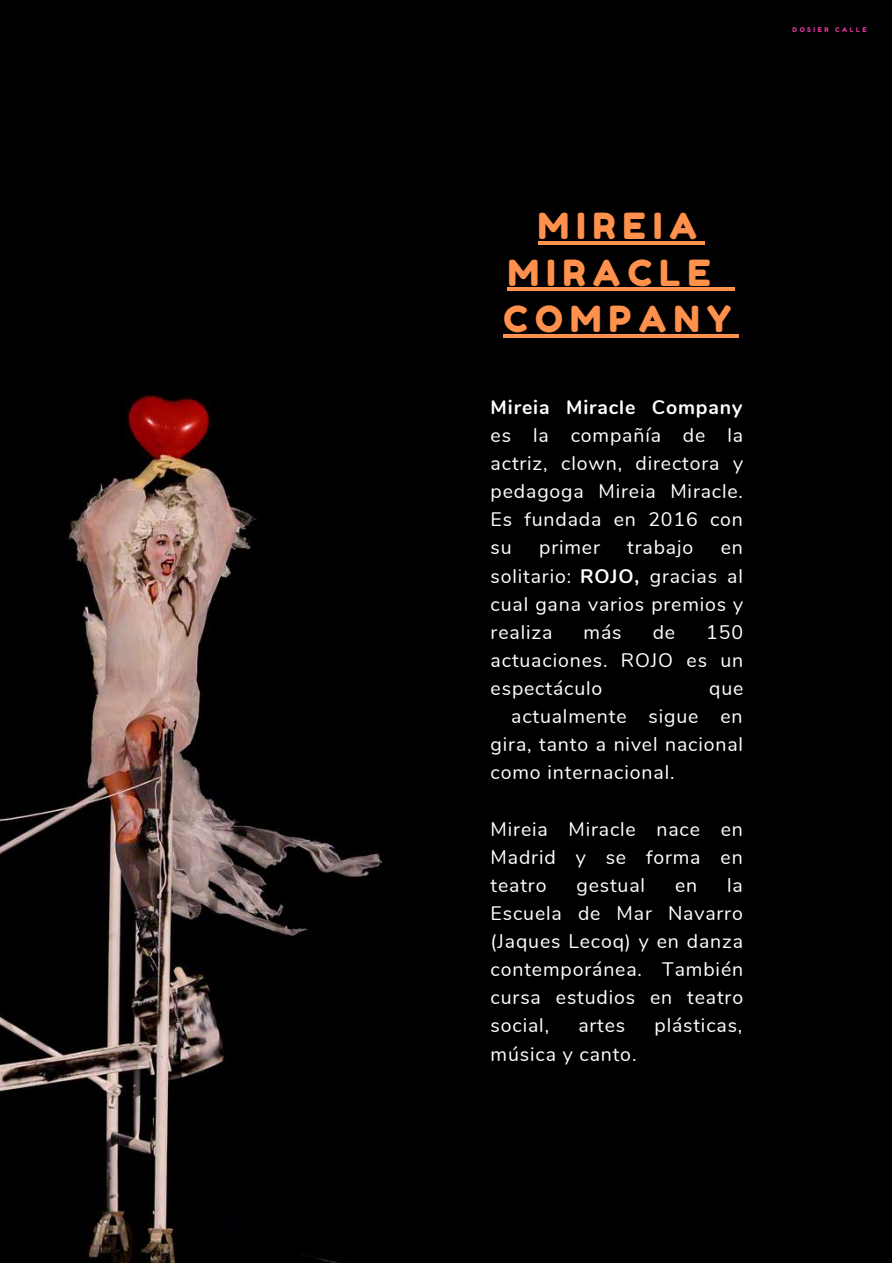
<style>
.page{position:relative;width:893px;height:1264px;background:#fff}
.page>*{position:absolute;margin:0;border:0;box-sizing:border-box;transform-origin:0 0}
.t1{font:36px/46px "Fredoka One";letter-spacing:.2em;color:#ff914d;text-align:center}
.t2{font:19.5px/28px "Nunito";letter-spacing:.045em;color:#fff;text-align:justify}
.t3{font:700 19.5px "Nunito";letter-spacing:.045em;color:#fff}
.t4{font:6.6px "Fredoka One";letter-spacing:.38em;color:#db349a}
.s1{font-weight:700}
</style>
<div class="page">
<div style="left:0;top:0;width:891px;height:1262px;background:#000"></div>
<img style="left:0;top:394px;width:383px;height:868px">
<hr style="left:538px;top:242px;width:166px;height:3px;background:#ff914d">
<hr style="left:508px;top:288px;width:210px;height:3px;background:#ff914d">
<hr style="left:718px;top:288px;width:16px;height:3px;background:#ff914d">
<hr style="left:503px;top:334px;width:235px;height:3px;background:#ff914d">
<p class="t4" style="left:792px;top:26px;width:76px">DOSIER CALLE</p>
<h1 class="t1" style="left:503px;top:203px;width:229px">MIREIA<br>MIRACLE<br>COMPANY</h1>
<p class="t3" style="left:490px;top:394px;width:253px">Mireia Miracle Company</p>
<p class="t2" style="left:490px;top:421px;width:254px">es la compañía de la actriz, clown, directora y pedagoga Mireia Miracle.<br>Es fundada en 2016 con su</p>
<p class="t2" style="left:539px;top:534px;width:62px">primer</p>
<p class="t2" style="left:627px;top:534px;width:67px">trabajo</p>
<p class="t2" style="left:490px;top:534px;width:254px;text-indent:230px">en solitario: <span class="s1">ROJO,</span> gracias al cual gana varios premios y realiza</p>
<p class="t2" style="left:583px;top:618px;width:39px">más</p>
<p class="t2" style="left:652px;top:618px;width:24px">de</p>
<p class="t2" style="left:490px;top:618px;width:254px;text-indent:215px">150 actuaciones. ROJO es un espectáculo</p>
<p class="t2" style="left:709px;top:674px;width:36px">que</p>
<p class="t2" style="left:511px;top:702px;width:233px">actualmente sigue en</p>
<p class="t2" style="left:490px;top:730px;width:254px">gira, tanto a nivel nacional</p>
<p class="t2" style="left:490px;top:759px;width:185px">como internacional.</p>
<p class="t2" style="left:490px;top:815px;width:254px">Mireia Miracle nace en Madrid y se forma en teatro</p>
<p class="t2" style="left:490px;top:871px;width:254px;text-indent:236px">la Escuela de Mar Navarro (Jaques Lecoq) y en danza contemporánea. También cursa estudios en teatro social,</p>
<p class="t2" style="left:576px;top:871px;width:70px">gestual</p>
<p class="t2" style="left:675px;top:871px;width:24px">en</p>
<p class="t2" style="left:578px;top:1011px;width:48px">artes</p>
<p class="t2" style="left:654px;top:1011px;width:89px">plásticas,</p>
<p class="t2" style="left:490px;top:1040px;width:147px">música y canto.</p>
</div>
